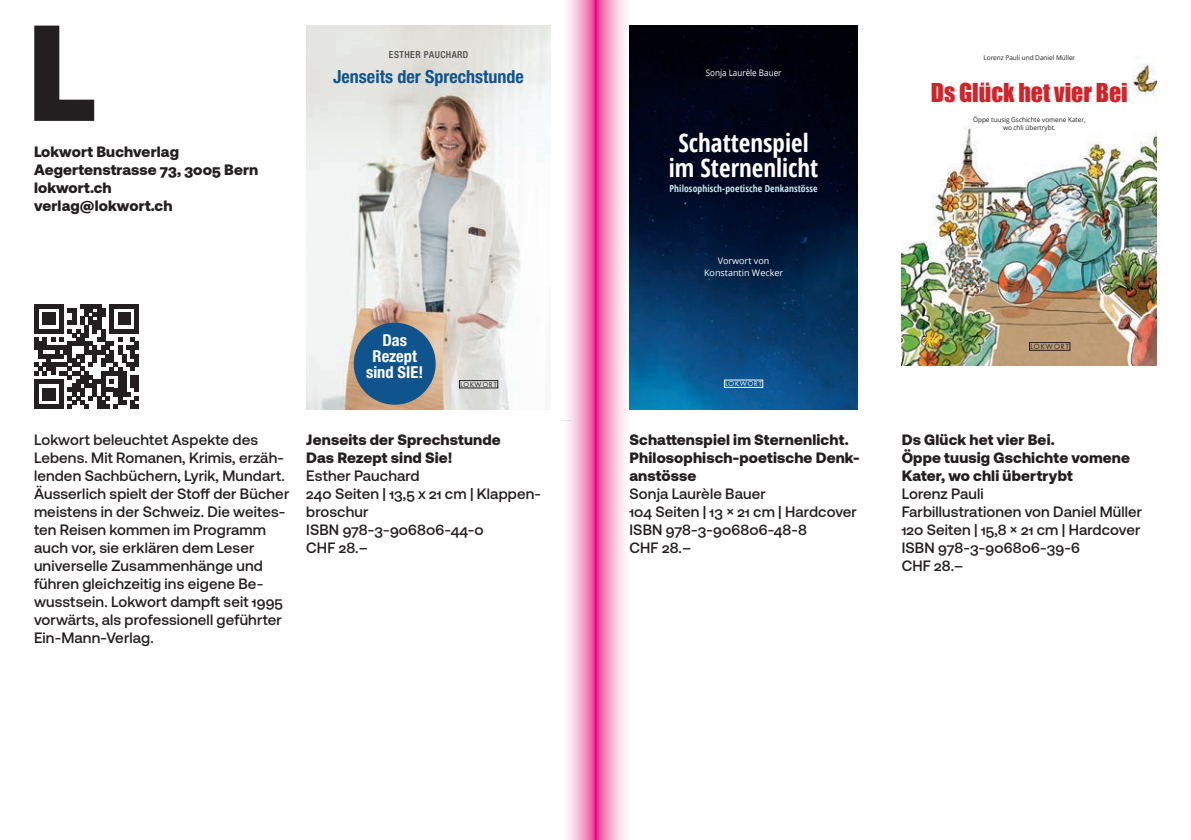
<style>
.page{position:relative;width:1191px;height:840px;background:#fff}
.page>*{position:absolute;margin:0;border:0;box-sizing:border-box;transform-origin:0 0}
.t1{font:136px "Aeonik Pro";color:#231f20}
.t2{font:700 condensed 25.2px/25.2px "Open Sans";color:#fff;text-align:center}
.t3{font:24px "Impact";color:#d1232a}
.t4{font:700 condensed 18px "Helvetica Neue LT Std";color:#0f548d}
.t5{font:700 condensed 16.4px/16.2px "Helvetica Neue LT Std";color:#fff;text-align:center}
.t6{font:500 15px/18px "Aeonik Pro";letter-spacing:.01em;color:#231f20}
.t7{font:900 15px/18px "Aeonik Pro";letter-spacing:.01em;color:#231f20}
.t8{font:15px/18px "Aeonik Pro";letter-spacing:.01em;color:#231f20}
.t9{font:700 condensed 9.6px "Open Sans";letter-spacing:.01em;color:#cce7f2}
.t10{font:500 condensed 9.6px "Helvetica Neue LT Std";letter-spacing:.05em;color:#464748}
.t11{font:9px/12.8px "Open Sans";color:#fff;text-align:center}
.t12{font:9px "Open Sans";color:#fff;scale:.9 1}
.t13{font:6.8px "Futura Std";letter-spacing:.15em;color:#231f20}
.t14{font:6.6px/7.8px "Open Sans";color:#231f20;text-align:center}
.t15{font:6.4px "Futura Std";letter-spacing:.15em;color:#231f20}
.t16{font:6.4px "Futura Std";letter-spacing:.15em;color:#fff}
</style>
<div class="page">
<svg style="left:561px;top:0;width:34px;height:839px"></svg>
<svg style="left:595px;top:0;width:30px;height:839px;background:#f286bd"></svg>
<img style="left:306px;top:26px;width:245px;height:383px">
<div style="left:459px;top:380px;width:39px;height:8px;border:1px solid #231f20"></div>
<div style="left:354px;top:322px;width:82px;height:82px;background:#0f548d;border-radius:50%"></div>
<img style="left:629px;top:26px;width:228px;height:383px">
<img style="left:901px;top:64px;width:256px;height:301px">
<div style="left:1029px;top:342px;width:41px;height:8px;border:1px solid #231f20"></div>
<svg style="left:34px;top:304px;width:105px;height:104px"></svg>
<h1 class="t1" style="left:27px;top:-1px;width:72px">L</h1>
<p class="t8" style="left:34px;top:143px;width:226px">Lokwort Buchverlag<br>Aegertenstrasse 73, 3005 Bern lokwort.ch<br>verlag@lokwort.ch</p>
<p class="t10" style="left:389px;top:49px;width:81px">ESTHER PAUCHARD</p>
<p class="t4" style="left:333px;top:66px;width:192px">Jenseits der Sprechstunde</p>
<p class="t5" style="left:366px;top:332px;width:59px">Das<br>Rezept sind SIE!</p>
<p class="t15" style="left:460px;top:380px;width:38px">LOKWORT</p>
<p class="t6" style="left:34px;top:430px;width:257px">Lokwort beleuchtet Aspekte des Lebens. Mit Romanen, Krimis, erzäh&shy;lenden Sachbüchern, Lyrik, Mundart.<br>Äusserlich spielt der Stoff der Bücher meistens in der Schweiz. Die weites&shy;ten Reisen kommen im Programm auch vor, sie erklären dem Leser universelle Zusammenhänge und führen gleichzeitig ins eigene Be&shy;wusstsein. Lokwort dampft seit 1995 vorwärts, als professionell geführter Ein-Mann-Verlag.</p>
<p class="t7" style="left:306px;top:430px;width:196px">Jenseits der Sprechstunde<br>Das Rezept sind Sie!</p>
<p class="t6" style="left:306px;top:467px;width:236px">Esther Pauchard<br>240 Seiten | 13,5 x 21 cm | Klappen&shy;broschur<br>ISBN 978-3-906806-44-0<br>CHF 28.–</p>
<p class="t12" style="left:705px;top:67px;width:86px">Sonja Laurèle Bauer</p>
<h2 class="t2" style="left:669px;top:129px;width:151px">Schattenspiel im Sternenlicht</h2>
<p class="t9" style="left:669px;top:181px;width:150px">Philosophisch-poetische Denkanstösse</p>
<p class="t11" style="left:704px;top:253px;width:81px">Vorwort von<br>Konstantin Wecker</p>
<p class="t16" style="left:725px;top:379px;width:38px">LOKWORT</p>
<p class="t7" style="left:629px;top:430px;width:232px">Schattenspiel im Sternenlicht.<br>Philosophisch-poetische Denk&shy;anstösse</p>
<p class="t6" style="left:629px;top:485px;width:229px">Sonja Laurèle Bauer<br>104 Seiten | 13 × 21 cm | Hardcover<br>ISBN 978-3-906806-48-8<br>CHF 28.–</p>
<p class="t14" style="left:983px;top:53px;width:93px">Lorenz Pauli und Daniel Müller</p>
<h3 class="t3" style="left:930px;top:74px;width:198px">Ds Glück het vier Bei</h3>
<p class="t14" style="left:973px;top:115px;width:114px">Öppe tuusig Gschichte vomene Kater, wo chli übertrybt.</p>
<p class="t13" style="left:1030px;top:342px;width:40px">LOKWORT</p>
<p class="t7" style="left:901px;top:430px;width:230px">Ds Glück het vier Bei.<br>Öppe tuusig Gschichte vomene<br>Kater, wo chli übertrybt</p>
<p class="t6" style="left:901px;top:485px;width:242px">Lorenz Pauli<br>Farbillustrationen von Daniel Müller<br>120 Seiten | 15,8 × 21 cm | Hardcover<br>ISBN 978-3-906806-39-6<br>CHF 28.–</p>
</div>
